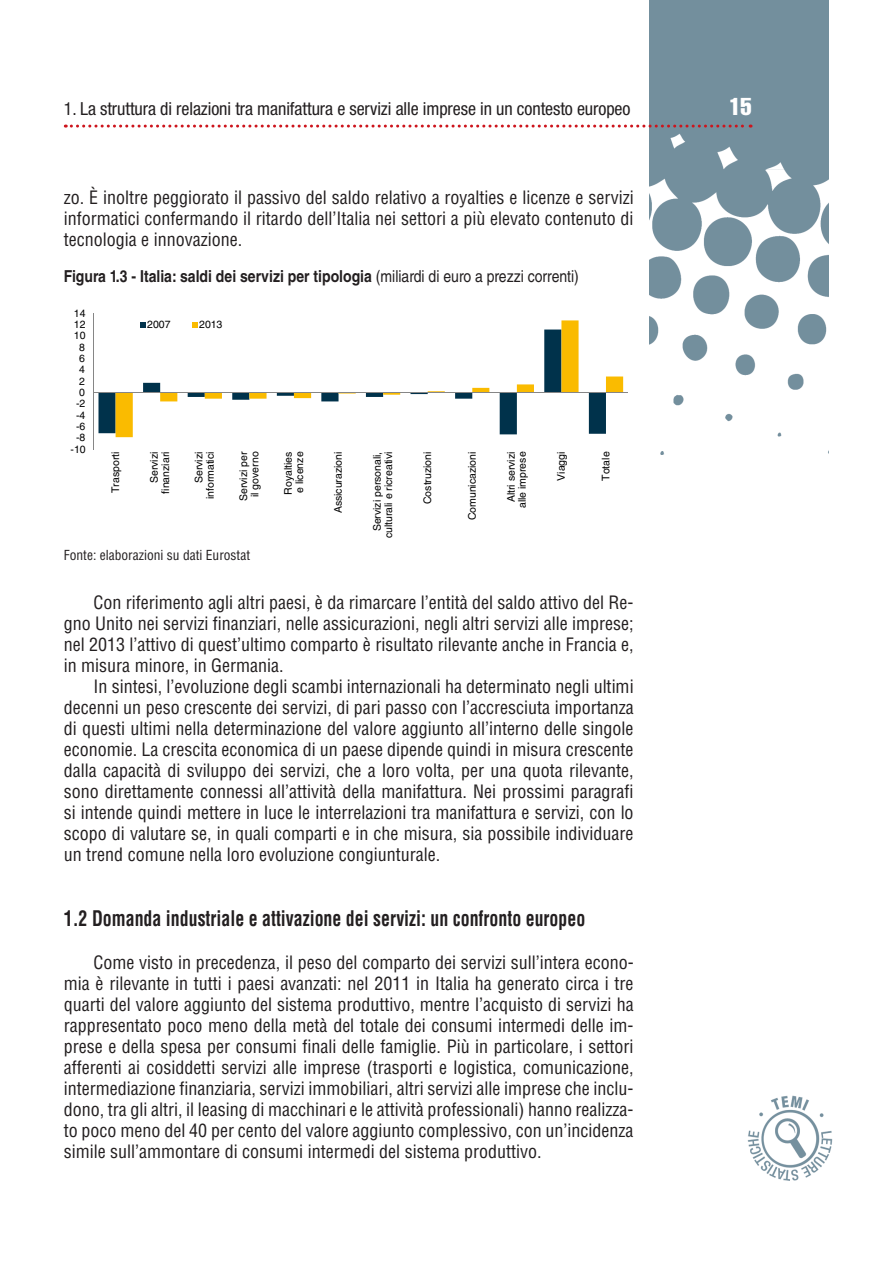
<style>
.page{position:relative;width:893px;height:1263px;background:#fff}
.page>*{position:absolute;margin:0;border:0;box-sizing:border-box;transform-origin:0 0}
.t1{font:24px "Helvetica LT Std Comp";color:#fff}
.t2{font:700 condensed 21px "Helvetica LT Std";color:#231f20;scale:.85 1}
.t3{font:condensed 18px/21px "Helvetica LT Std";color:#231f20;text-align:justify}
.t4{font:condensed 18px "Helvetica Neue LT Std";letter-spacing:-.005em;color:#231f20}
.t5{font:700 16.5px "Helvetica LT Std";color:#231f20;scale:.85 1}
.t6{font:condensed 13.5px "Helvetica LT Std";color:#231f20}
.t7{font:10.5px/11.2px "Helvetica LT Std";color:#000;text-align:right}
.s1{font-weight:400}
</style>
<div class="page">
<img style="left:649px;top:0;width:179px;height:454px">
<svg style="left:65px;top:125px;width:686px;height:3px"></svg>
<img style="left:747px;top:1095px;width:85px;height:85px">
<svg style="left:98px;top:393px;width:18px;height:41px"></svg>
<svg style="left:116px;top:320px;width:507px;height:117px"></svg>
<hr style="left:93px;top:314px;width:1px;height:136px;background:#868686">
<hr style="left:93px;top:392px;width:535px;height:1px;background:#868686">
<svg style="left:140px;top:322px;width:5px;height:6px"></svg>
<svg style="left:192px;top:322px;width:5px;height:6px"></svg>
<p class="t4" style="left:64px;top:98px;width:568px">1. La struttura di relazioni tra manifattura e servizi alle imprese in un contesto europeo</p>
<h1 class="t1" style="left:729px;top:91px;width:24px">15</h1>
<p class="t3" style="left:64px;top:187px;width:571px">zo. È inoltre peggiorato il passivo del saldo relativo a royalties e licenze e servizi informatici confermando il ritardo dell’Italia nei settori a più elevato contenuto di tecnologia e innovazione.</p>
<p class="t5" style="left:64px;top:266px;width:608px">Figura 1.3 - Italia: saldi dei servizi per tipologia <span class="s1">(miliardi di euro a prezzi correnti)</span></p>
<p class="t7" style="left:74px;top:307px;width:13px">14</p>
<p class="t7" style="left:74px;top:319px;width:13px">12</p>
<p class="t7" style="left:74px;top:330px;width:13px">10</p>
<p class="t7" style="left:79px;top:341px;width:7px">8</p>
<p class="t7" style="left:79px;top:353px;width:7px">6</p>
<p class="t7" style="left:79px;top:364px;width:7px">4</p>
<p class="t7" style="left:79px;top:375px;width:7px">2</p>
<p class="t7" style="left:79px;top:387px;width:7px">0</p>
<p class="t7" style="left:76px;top:398px;width:11px">-2</p>
<p class="t7" style="left:76px;top:409px;width:11px">-4</p>
<p class="t7" style="left:76px;top:421px;width:11px">-6</p>
<p class="t7" style="left:76px;top:432px;width:11px">-8</p>
<p class="t7" style="left:71px;top:443px;width:17px">-10</p>
<p class="t7" style="left:147px;top:319px;width:25px">2007</p>
<p class="t7" style="left:199px;top:319px;width:25px">2013</p>
<p class="t7" style="left:110px;top:493px;width:43px;rotate:-90deg">Trasporti</p>
<p class="t7" style="left:149px;top:494px;width:43px;rotate:-90deg">Servizi finanziari</p>
<p class="t7" style="left:193px;top:499px;width:49px;rotate:-90deg">Servizi informatici</p>
<p class="t7" style="left:238px;top:501px;width:51px;text-align:center;rotate:-90deg">Servizi per il governo</p>
<p class="t7" style="left:282px;top:495px;width:45px;text-align:left;rotate:-90deg">Royalties e licenze</p>
<p class="t7" style="left:333px;top:513px;width:63px;rotate:-90deg">Assicurazioni</p>
<p class="t7" style="left:372px;top:538px;width:88px;rotate:-90deg">Servizi personali, culturali e ricreativi</p>
<p class="t7" style="left:422px;top:504px;width:54px;rotate:-90deg">Costruzioni</p>
<p class="t7" style="left:466px;top:520px;width:70px;rotate:-90deg">Comunicazioni</p>
<p class="t7" style="left:505px;top:508px;width:58px;text-align:center;rotate:-90deg">Altri servizi alle imprese</p>
<p class="t7" style="left:556px;top:481px;width:31px;rotate:-90deg">Viaggi</p>
<p class="t7" style="left:600px;top:481px;width:31px;rotate:-90deg">Totale</p>
<p class="t6" style="left:64px;top:547px;width:188px">Fonte: elaborazioni su dati Eurostat</p>
<p class="t3" style="left:64px;top:592px;width:571px;text-indent:30px">Con riferimento agli altri paesi, è da rimarcare l’entità del saldo attivo del Re&shy;gno Unito nei servizi finanziari, nelle assicurazioni, negli altri servizi alle imprese; nel 2013 l’attivo di quest’ultimo comparto è risultato rilevante anche in Francia e, in misura minore, in Germania.</p>
<p class="t3" style="left:64px;top:676px;width:571px;text-indent:30px">In sintesi, l’evoluzione degli scambi internazionali ha determinato negli ultimi decenni un peso crescente dei servizi, di pari passo con l’accresciuta importanza di questi ultimi nella determinazione del valore aggiunto all’interno delle singole economie. La crescita economica di un paese dipende quindi in misura crescente dalla capacità di sviluppo dei servizi, che a loro volta, per una quota rilevante, sono direttamente connessi all’attività della manifattura. Nei prossimi paragrafi si intende quindi mettere in luce le interrelazioni tra manifattura e servizi, con lo scopo di valutare se, in quali comparti e in che misura, sia possibile individuare un trend comune nella loro evoluzione congiunturale.</p>
<p class="t2" style="left:64px;top:905px;width:615px">1.2 Domanda industriale e attivazione dei servizi: un confronto europeo</p>
<p class="t3" style="left:64px;top:951px;width:571px;text-indent:30px">Come visto in precedenza, il peso del comparto dei servizi sull’intera econo&shy;mia è rilevante in tutti i paesi avanzati: nel 2011 in Italia ha generato circa i tre quarti del valore aggiunto del sistema produttivo, mentre l’acquisto di servizi ha rappresentato poco meno della metà del totale dei consumi intermedi delle im&shy;prese e della spesa per consumi finali delle famiglie. Più in particolare, i settori afferenti ai cosiddetti servizi alle imprese (trasporti e logistica, comunicazione, intermediazione finanziaria, servizi immobiliari, altri servizi alle imprese che inclu&shy;dono, tra gli altri, il leasing di macchinari e le attività professionali) hanno realizza&shy;to poco meno del 40 per cento del valore aggiunto complessivo, con un’incidenza simile sull’ammontare di consumi intermedi del sistema produttivo.</p>
</div>
